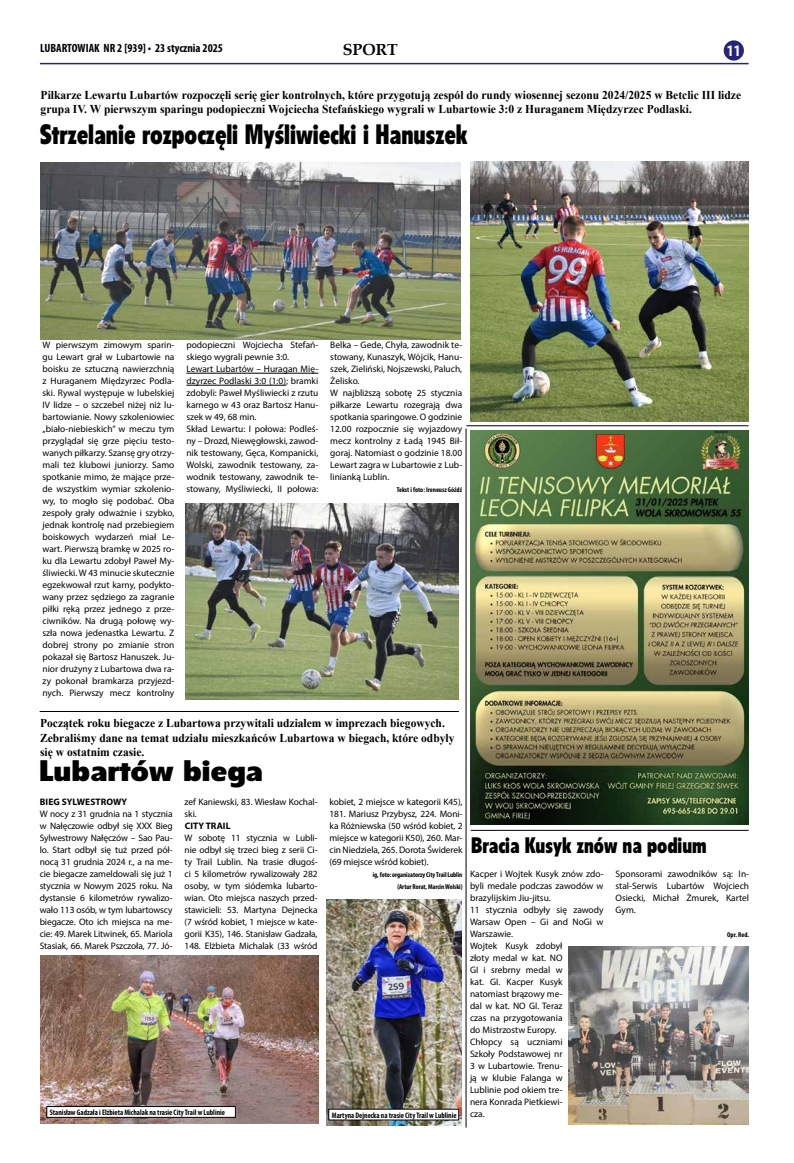
<style>
.page{position:relative;width:794px;height:1163px;background:#fff}
.page>*{position:absolute;margin:0;border:0;box-sizing:border-box;transform-origin:0 0}
.t1{font:28.6px "EFN Olivea OT";color:#000;scale:1.23 1}
.t2{font:27px "EFN Olivea OT";color:#000;scale:.89 1}
.t3{font:21.6px "EFN Olivea OT";color:#000;scale:.89 1}
.t4{font:700 16px "Book Antiqua";color:#000}
.t5{font:700 condensed 16px "Myriad Pro";color:#fff}
.t6{font:700 12px/14.4px "Times New Roman";color:#000;scale:.96 1}
.t7{font:700 condensed 12px "Myriad Pro";color:#000}
.t8{font:9.4px/12px "Myriad Pro";color:#000;text-align:justify}
.t9{font:700 9.4px "Myriad Pro";letter-spacing:.01em;color:#000}
.t10{font:700 condensed 8px "Myriad Pro";color:#000;scale:.95 1}
.t11{font:700 condensed 7px/12px "Myriad Pro";letter-spacing:-.01em;color:#000;text-align:right}
</style>
<div class="page">
<div style="left:723px;top:40px;width:21px;height:21px;background:#26247b;border-radius:50%"></div>
<hr style="left:40px;top:63px;width:708px;height:1px;background:#26247b">
<hr style="left:186px;top:373px;width:132px;height:1px;background:#000">
<hr style="left:186px;top:385px;width:100px;height:1px;background:#000">
<hr style="left:40px;top:711px;width:419px;height:1px;background:#000">
<hr style="left:465px;top:428px;width:1px;height:699px;background:#000">
<hr style="left:471px;top:829px;width:277px;height:1px;background:#000">
<img style="left:568px;top:946px;width:180px;height:178px">
<img style="left:470px;top:430px;width:278px;height:394px">
<img style="left:326px;top:899px;width:136px;height:225px">
<img style="left:40px;top:955px;width:278px;height:168px">
<div style="left:47px;top:1106px;width:188px;height:11px;background:#fff"></div>
<div style="left:47px;top:1106px;width:189px;height:11px;border:1px solid #000"></div>
<div style="left:329px;top:1108px;width:130px;height:11px;background:#fff"></div>
<img style="left:185px;top:503px;width:273px;height:196px">
<img style="left:471px;top:162px;width:277px;height:259px">
<img style="left:40px;top:162px;width:421px;height:177px">
<hr style="left:466px;top:425px;width:282px;height:1px;background:#000">
<h3 class="t4" style="left:343px;top:38px;width:57px">SPORT</h3>
<p class="t7" style="left:40px;top:41px;width:184px">LUBARTOWIAK NR 2 [939] • 23 stycznia 2025</p>
<h3 class="t5" style="left:727px;top:40px;width:15px">11</h3>
<p class="t6" style="left:41px;top:87px;width:731px">Piłkarze Lewartu Lubartów rozpoczęli serię gier kontrolnych, które przygotują zespół do rundy wiosennej sezonu 2024/2025 w Betclic III lidze grupa IV. W pierwszym sparingu podopieczni Wojciecha Stefańskiego wygrali w Lubartowie 3:0 z Huraganem Międzyrzec Podlaski.</p>
<h2 class="t2" style="left:40px;top:117px;width:482px">Strzelanie rozpoczęli Myśliwiecki i Hanuszek</h2>
<p class="t8" style="left:43px;top:339px;width:133px">W pierwszym zimowym sparin&shy;gu Lewart grał w Lubartowie na boisku ze sztuczną nawierzchnią z Huraganem Międzyrzec Podla&shy;ski. Rywal występuje w lubelskiej IV lidze – o szczebel niżej niż lu&shy;bartowianie. Nowy szkoleniowiec „biało-niebieskich” w meczu tym przyglądał się grze pięciu testo&shy;wanych piłkarzy. Szansę gry otrzy&shy;mali też klubowi juniorzy. Samo spotkanie mimo, że mające prze&shy;de wszystkim wymiar szkolenio&shy;wy, to mogło się podobać. Oba zespoły grały odważnie i szybko, jednak kontrolę nad przebiegiem boiskowych wydarzeń miał Le&shy;wart. Pierwszą bramkę w 2025 ro&shy;ku dla Lewartu zdobył Paweł My&shy;śliwiecki. W 43 minucie skutecznie egzekwował rzut karny, podykto&shy;wany przez sędziego za zagranie piłki ręką przez jednego z prze&shy;ciwników. Na drugą połowę wy&shy;szła nowa jedenastka Lewartu. Z dobrej strony po zmianie stron pokazał się Bartosz Hanuszek. Ju&shy;nior drużyny z Lubartowa dwa ra&shy;zy pokonał bramkarza przyjezd&shy;nych. Pierwszy mecz kontrolny</p>
<p class="t8" style="left:186px;top:339px;width:133px;text-align:left">podopieczni Wojciecha Stefań&shy;skiego wygrali pewnie 3:0.<br>Lewart Lubartów – Huragan Mię&shy;dzyrzec Podlaski 3:0 (1:0); bramki zdobyli: Paweł Myśliwiecki z rzutu karnego w 43 oraz Bartosz Hanu&shy;szek w 49, 68 min.<br>Skład Lewartu: I połowa: Podleś&shy;ny – Drozd, Niewęgłowski, zawod&shy;nik testowany, Gęca, Kompanicki,<br>Wolski, zawodnik testowany, za&shy;wodnik testowany, zawodnik te&shy;stowany, Myśliwiecki, II połowa:</p>
<p class="t8" style="left:330px;top:339px;width:133px;text-align:left">Belka – Gede, Chyła, zawodnik te&shy;stowany, Kunaszyk, Wójcik, Hanu&shy;szek, Zieliński, Nojszewski, Paluch,<br>Żelisko.<br>W najbliższą sobotę 25 stycznia piłkarze Lewartu rozegrają dwa spotkania sparingowe. O godzinie<br>12.00 rozpocznie się wyjazdowy mecz kontrolny z Ładą 1945 Bił&shy;goraj. Natomiast o godzinie 18.00<br>Lewart zagra w Lubartowie z Lub&shy;linianką Lublin.</p>
<p class="t11" style="left:397px;top:484px;width:67px">Tekst i foto: Ireneusz Góźdź</p>
<p class="t6" style="left:40px;top:715px;width:433px">Początek roku biegacze z Lubartowa przywitali udziałem w imprezach biegowych.<br>Zebraliśmy dane na temat udziału mieszkańców Lubartowa w biegach, które odbyły się w ostatnim czasie.</p>
<h1 class="t1" style="left:39px;top:751px;width:183px">Lubartów biega</h1>
<p class="t8" style="left:185px;top:795px;width:134px">zef Kaniewski, 83. Wiesław Kochal&shy;ski.</p>
<p class="t9" style="left:185px;top:819px;width:47px">CITY TRAIL</p>
<p class="t8" style="left:185px;top:831px;width:134px">W sobotę 11 stycznia w Lubli&shy;nie odbył się trzeci bieg z serii Ci&shy;ty Trail Lublin. Na trasie długoś&shy;ci 5 kilometrów rywalizowały 282 osoby, w tym siódemka lubarto&shy;wian. Oto miejsca naszych przed&shy;stawicieli: 53. Martyna Dejnecka (7 wśród kobiet, 1 miejsce w kate&shy;gorii K35), 146. Stanisław Gadzała, 148. Elżbieta Michalak (33 wśród</p>
<p class="t8" style="left:329px;top:795px;width:134px">kobiet, 2 miejsce w kategorii K45), 181. Mariusz Przybysz, 224. Moni&shy;ka Różniewska (50 wśród kobiet, 2 miejsce w kategorii K50), 260. Mar&shy;cin Niedziela, 265. Dorota Świderek (69 miejsce wśród kobiet).</p>
<p class="t11" style="left:373px;top:868px;width:91px">ig, foto: organizatorzy City Trail Lublin (Artur Rorat, Marcin Wolski)</p>
<p class="t9" style="left:40px;top:795px;width:89px">BIEG SYLWESTROWY</p>
<p class="t8" style="left:40px;top:807px;width:134px">W nocy z 31 grudnia na 1 stycznia w Nałęczowie odbył się XXX Bieg Sylwestrowy Nałęczów – Sao Pau&shy;lo. Start odbył się tuż przed pół&shy;nocą 31 grudnia 2024 r., a na me&shy;cie biegacze zameldowali się już 1 stycznia w Nowym 2025 roku. Na dystansie 6 kilometrów rywalizo&shy;wało 113 osób, w tym lubartowscy biegacze. Oto ich miejsca na me&shy;cie: 49. Marek Litwinek, 65. Mariola Stasiak, 66. Marek Pszczoła, 77. Jó-</p>
<h3 class="t3" style="left:471px;top:830px;width:266px">Bracia Kusyk znów na podium</h3>
<p class="t8" style="left:470px;top:867px;width:135px;text-align:left">Kacper i Wojtek Kusyk znów zdo&shy;byli medale podczas zawodów w brazylijskim Jiu-jitsu.<br>11 stycznia odbyły się zawody<br>Warsaw Open – Gi and NoGi w<br>Warszawie.<br>Wojtek Kusyk zdobył<br>złoty medal w kat. NO<br>GI i srebrny medal w<br>kat. GI. Kacper Kusyk natomiast brązowy me-<br>dal w kat. NO GI. Teraz<br>czas na przygotowania<br>do Mistrzostw Europy.<br>Chłopcy są uczniami<br>Szkoły Podstawowej nr<br>3 w Lubartowie. Trenu-<br>ją w klubie Falanga w<br>Lublinie pod okiem tre-<br>nera Konrada Pietkiewi-<br>cza.</p>
<p class="t8" style="left:615px;top:867px;width:135px">Sponsorami zawodników są: In&shy;stal-Serwis Lubartów Wojciech Osiecki, Michał Żmurek, Kartel Gym.</p>
<p class="t11" style="left:727px;top:928px;width:23px">Opr. Red.</p>
<p class="t10" style="left:50px;top:1107px;width:186px">Stanisław Gadzała i Elżbieta Michalak na trasie City Trail w Lublinie</p>
<p class="t10" style="left:332px;top:1109px;width:133px">Martyna Dejnecka na trasie City Trail w Lublinie</p>
</div>
